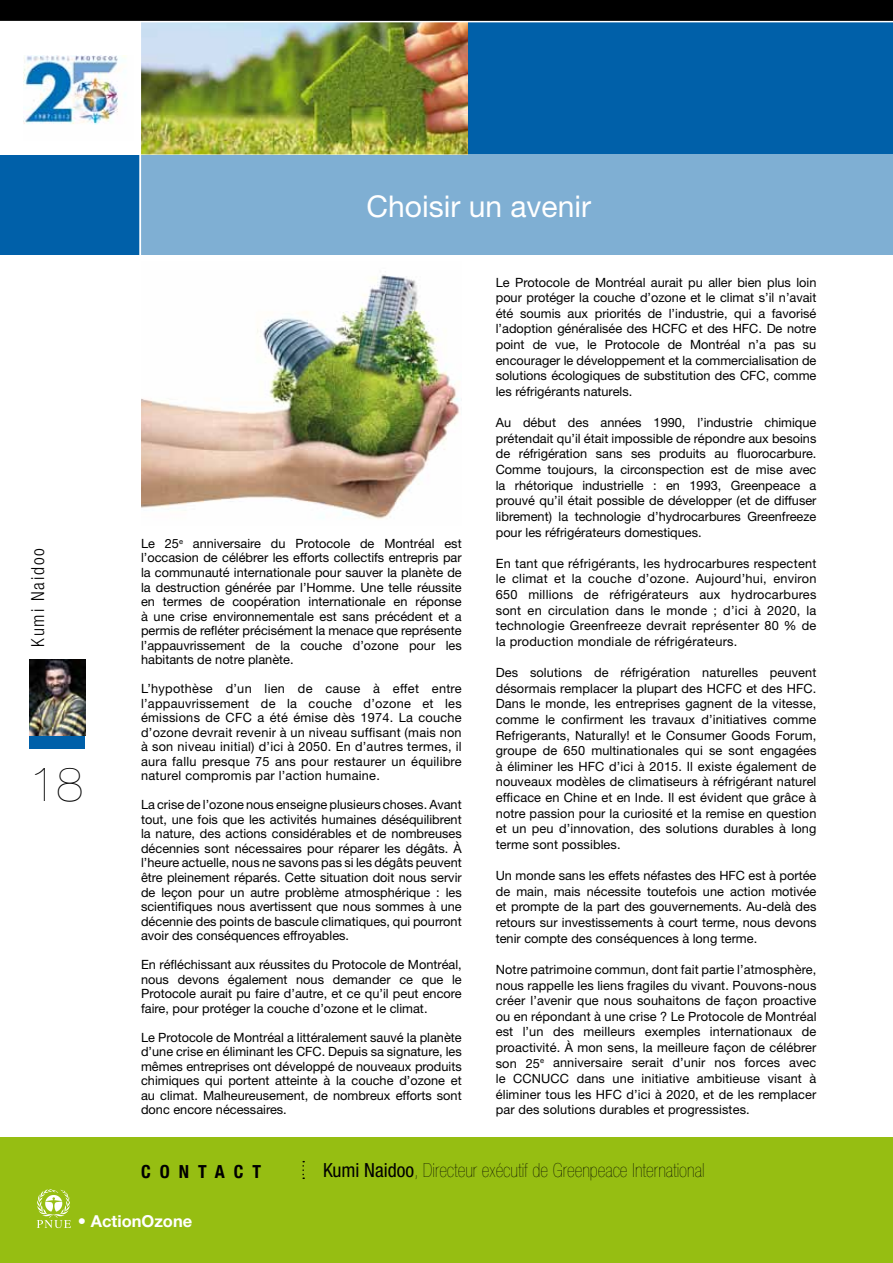
<style>
.page{position:relative;width:893px;height:1263px;background:#fff}
.page>*{position:absolute;margin:0;border:0;box-sizing:border-box;transform-origin:0 0}
.t1{font:200 48px "Helvetica Neue";color:#000}
.t2{font:30px "Helvetica Neue";color:#fff}
.t3{font:900 condensed 19.5px "Helvetica Neue";color:#000}
.t4{font:300 condensed 18px "Helvetica Neue";letter-spacing:.1em;color:#000}
.t5{font:700 condensed 18px "Helvetica Neue";letter-spacing:.5em;color:#000}
.t6{font:700 16.5px "Helvetica Neue";color:#fff}
.t7{font:12.75px/15.6px "Helvetica Neue";color:#000;text-align:justify}
.s1{font-weight:400}
</style>
<div class="page">
<div style="left:0;top:22px;width:893px;height:233px;background:#0060a9"></div>
<div style="left:0;top:1137px;width:893px;height:126px;background:#96be12"></div>
<div style="left:0;top:0;width:893px;height:21px;background:#000"></div>
<img style="left:141px;top:22px;width:327px;height:133px">
<svg style="left:302px;top:1161px;width:2px;height:18px"></svg>
<div style="left:30px;top:736px;width:55px;height:12px;background:#0060a9"></div>
<div style="left:140px;top:155px;width:753px;height:100px;background:#7fafd3"></div>
<hr style="left:140px;top:22px;width:1px;height:233px;background:#fff">
<div style="left:0;top:22px;width:140px;height:133px;background:#fff"></div>
<img style="left:24px;top:55px;width:102px;height:70px">
<img style="left:30px;top:659px;width:55px;height:77px">
<img style="left:141px;top:274px;width:319px;height:245px">
<svg style="left:37px;top:1189px;width:34px;height:39px"></svg>
<h2 class="t2" style="left:366px;top:188px;width:226px">Choisir un avenir</h2>
<h3 class="t4" style="left:27px;top:647px;width:100px;rotate:-90deg">Kumi Naidoo</h3>
<p class="t7" style="left:141px;top:536px;width:322px;line-height:14.5px">Le 25<sup>e</sup> anniversaire du Protocole de Montréal est l’occasion de célébrer les efforts collectifs entrepris par la communauté internationale pour sauver la planète de la destruction générée par l’Homme. Une telle réussite en termes de coopération internationale en réponse à une crise environnementale est sans précédent et a permis de refléter précisément la menace que représente l’appauvrissement de la couche d’ozone pour les habitants de notre planète.</p>
<p class="t7" style="left:141px;top:681px;width:322px;line-height:14.5px">L’hypothèse d’un lien de cause à effet entre l’appauvrissement de la couche d’ozone et les émissions de CFC a été émise dès 1974. La couche d’ozone devrait revenir à un niveau suffisant (mais non à son niveau initial) d’ici à 2050. En d’autres termes, il aura fallu presque 75 ans pour restaurer un équilibre naturel compromis par l’action humaine.</p>
<p class="t7" style="left:141px;top:797px;width:322px;line-height:14.5px">La crise de l’ozone nous enseigne plusieurs choses. Avant tout, une fois que les activités humaines déséquilibrent la nature, des actions considérables et de nombreuses décennies sont nécessaires pour réparer les dégâts. À l’heure actuelle, nous ne savons pas si les dégâts peuvent être pleinement réparés. Cette situation doit nous servir de leçon pour un autre problème atmosphérique : les scientifiques nous avertissent que nous sommes à une décennie des points de bascule climatiques, qui pourront avoir des conséquences effroyables.</p>
<p class="t7" style="left:141px;top:957px;width:322px;line-height:14.5px">En réfléchissant aux réussites du Protocole de Montréal, nous devons également nous demander ce que le Protocole aurait pu faire d’autre, et ce qu’il peut encore faire, pour protéger la couche d’ozone et le climat.</p>
<p class="t7" style="left:141px;top:1030px;width:322px;line-height:14.5px">Le Protocole de Montréal a littéralement sauvé la planète d’une crise en éliminant les CFC. Depuis sa signature, les mêmes entreprises ont développé de nouveaux produits chimiques qui portent atteinte à la couche d’ozone et au climat. Malheureusement, de nombreux efforts sont donc encore nécessaires.</p>
<h1 class="t1" style="left:30px;top:756px;width:55px">18</h1>
<p class="t7" style="left:496px;top:274px;width:322px">Le Protocole de Montréal aurait pu aller bien plus loin pour protéger la couche d’ozone et le climat s’il n’avait été soumis aux priorités de l’industrie, qui a favorisé l’adoption généralisée des HCFC et des HFC. De notre point de vue, le Protocole de Montréal n’a pas su encourager le développement et la commercialisation de solutions écologiques de substitution des CFC, comme les réfrigérants naturels.</p>
<p class="t7" style="left:496px;top:415px;width:322px">Au début des années 1990, l’industrie chimique prétendait qu’il était impossible de répondre aux besoins de réfrigération sans ses produits au fluorocarbure.<br>Comme toujours, la circonspection est de mise avec la rhétorique industrielle : en 1993, Greenpeace a prouvé qu’il était possible de développer (et de diffuser librement) la technologie d’hydrocarbures Greenfreeze pour les réfrigérateurs domestiques.</p>
<p class="t7" style="left:496px;top:555px;width:322px">En tant que réfrigérants, les hydrocarbures respectent le climat et la couche d’ozone. Aujourd’hui, environ 650 millions de réfrigérateurs aux hydrocarbures sont en circulation dans le monde ; d’ici à 2020, la technologie Greenfreeze devrait représenter 80 % de la production mondiale de réfrigérateurs.</p>
<p class="t7" style="left:496px;top:664px;width:322px">Des solutions de réfrigération naturelles peuvent désormais remplacer la plupart des HCFC et des HFC.<br>Dans le monde, les entreprises gagnent de la vitesse, comme le confirment les travaux d’initiatives comme Refrigerants, Naturally! et le Consumer Goods Forum, groupe de 650 multinationales qui se sont engagées à éliminer les HFC d’ici à 2015. Il existe également de nouveaux modèles de climatiseurs à réfrigérant naturel efficace en Chine et en Inde. Il est évident que grâce à notre passion pour la curiosité et la remise en question et un peu d’innovation, des solutions durables à long terme sont possibles.</p>
<p class="t7" style="left:496px;top:868px;width:322px">Un monde sans les effets néfastes des HFC est à portée de main, mais nécessite toutefois une action motivée et prompte de la part des gouvernements. Au-delà des retours sur investissements à court terme, nous devons tenir compte des conséquences à long terme.</p>
<p class="t7" style="left:496px;top:961px;width:322px">Notre patrimoine commun, dont fait partie l’atmosphère, nous rappelle les liens fragiles du vivant. Pouvons-nous créer l’avenir que nous souhaitons de façon proactive ou en répondant à une crise ? Le Protocole de Montréal est l’un des meilleurs exemples internationaux de proactivité. À mon sens, la meilleure façon de célébrer son 25<sup>e</sup> anniversaire serait d’unir nos forces avec le CCNUCC dans une initiative ambitieuse visant à éliminer tous les HFC d’ici à 2020, et de les remplacer par des solutions durables et progressistes.</p>
<h3 class="t5" style="left:141px;top:1161px;width:121px">CONTACT</h3>
<h3 class="t3" style="left:323px;top:1159px;width:383px"><span class="s1">Kumi Naidoo</span>, Directeur exécutif de Greenpeace International</h3>
<p class="t6" style="left:78px;top:1210px;width:116px">• ActionOzone</p>
</div>
